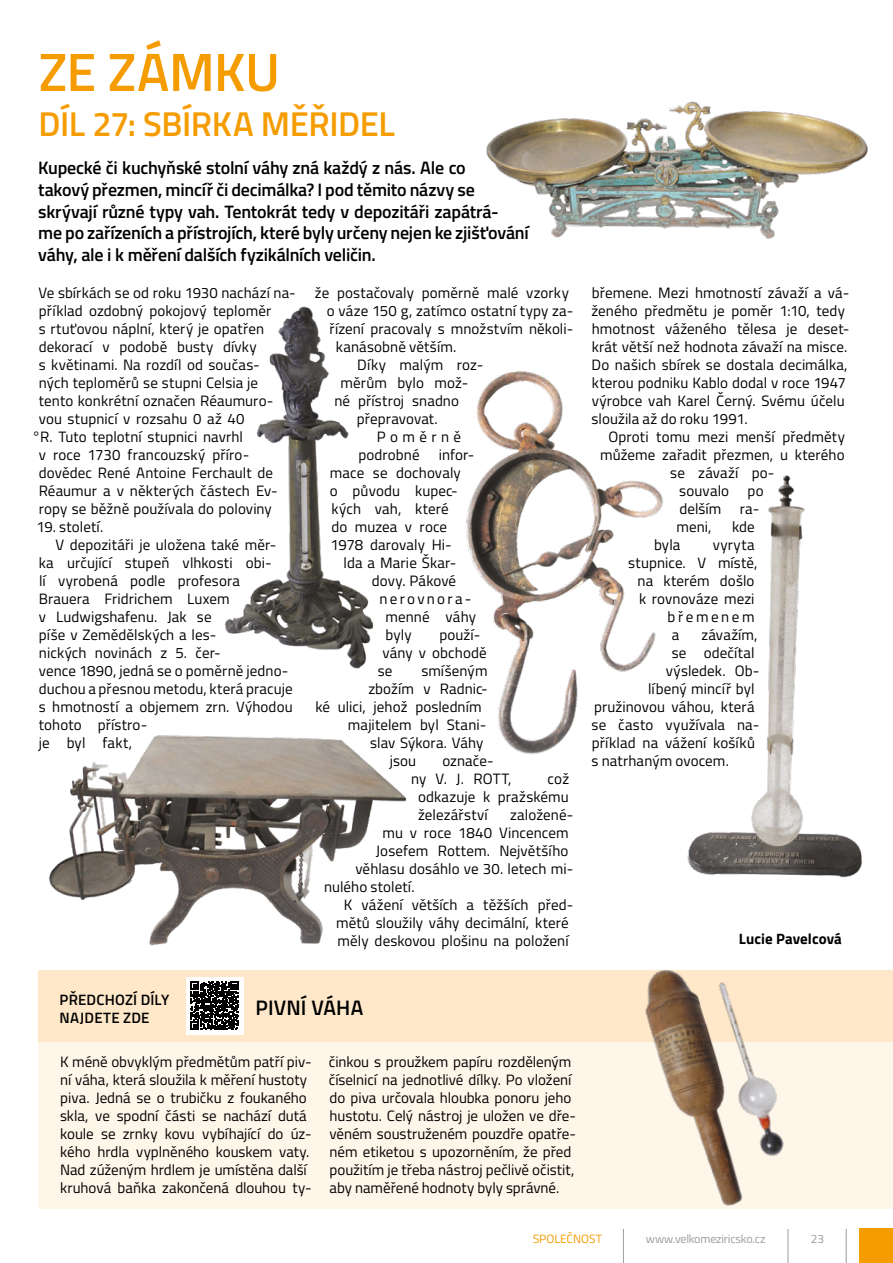
<style>
.page{position:relative;width:893px;height:1263px;background:#fff}
.page>*{position:absolute;margin:0;border:0;box-sizing:border-box;transform-origin:0 0}
.t1{font:600 54px "Titillium Web";letter-spacing:-.005em;color:#f59c00}
.t2{font:600 34.5px "Titillium Web";letter-spacing:-.015em;color:#f59c00}
.t3{font:600 21px "Titillium Web";letter-spacing:.01em;color:#000}
.t4{font:600 18px/21.6px "Titillium Web";letter-spacing:-.01em;color:#000}
.t5{font:15px/18px "Titillium Web";letter-spacing:.005em;color:#000}
.t6{font:600 15px/18px "Titillium Web";letter-spacing:.01em;color:#000}
.t7{font:700 15px "Titillium Web";letter-spacing:.005em;color:#000}
.t8{font:15px "Titillium Web";letter-spacing:.15em;color:#000}
.t9{font:15px "Titillium Web";letter-spacing:.17em;color:#000}
.t10{font:15px "Titillium Web";letter-spacing:.295em;color:#000}
.t11{font:12px "Titillium Web";letter-spacing:-.015em;color:#9d9d9c}
.t12{font:12px "Titillium Web";letter-spacing:-.005em;color:#f59c00}
</style>
<div class="page">
<div style="left:859px;top:1229px;width:34px;height:34px;background:#f59c00"></div>
<hr style="left:846px;top:1229px;width:1px;height:34px;background:#9d9d9c">
<hr style="left:788px;top:1229px;width:1px;height:34px;background:#9d9d9c">
<hr style="left:623px;top:1229px;width:1px;height:34px;background:#9d9d9c">
<div style="left:38px;top:998px;width:855px;height:211px;background:#fff6ea"></div>
<div style="left:38px;top:971px;width:855px;height:71px;background:#fee8c9"></div>
<svg style="left:186px;top:977px;width:57px;height:57px"></svg>
<svg style="left:191px;top:982px;width:47px;height:47px;background:#323232"></svg>
<img style="left:572px;top:970px;width:275px;height:236px">
<img style="left:224px;top:306px;width:150px;height:363px">
<img style="left:49px;top:735px;width:358px;height:211px">
<img style="left:687px;top:475px;width:175px;height:403px">
<img style="left:486px;top:101px;width:382px;height:138px">
<img style="left:385px;top:371px;width:363px;height:401px">
<h1 class="t1" style="left:39px;top:31px;width:243px">ZE ZÁMKU</h1>
<h2 class="t2" style="left:38px;top:98px;width:358px">DÍL 27: SBÍRKA MĚŘIDEL</h2>
<p class="t4" style="left:38px;top:156px;width:492px">Kupecké či kuchyňské stolní váhy zná každý z nás. Ale co<br>takový přezmen, mincíř či decimálka? I pod těmito názvy se skrývají různé typy vah. Tentokrát tedy v depozitáři zapátrá-<br>me po zařízeních a přístrojích, které byly určeny nejen ke zjišťování váhy, ale i k měření dalších fyzikálních veličin.</p>
<p class="t5" style="left:38px;top:283px;width:259px">Ve sbírkách se od roku 1930 nachází na-</p>
<p class="t5" style="left:39px;top:301px;width:234px">příklad ozdobný pokojový teploměr</p>
<p class="t5" style="left:39px;top:319px;width:227px">s rtuťovou náplní, který je opatřen</p>
<p class="t5" style="left:39px;top:337px;width:219px">dekorací v podobě busty dívky</p>
<p class="t5" style="left:39px;top:355px;width:223px">s květinami. Na rozdíl od součas-</p>
<p class="t5" style="left:39px;top:373px;width:221px">ných teploměrů se stupni Celsia je</p>
<p class="t5" style="left:39px;top:391px;width:236px">tento konkrétní označen Réaumuro-</p>
<p class="t5" style="left:39px;top:409px;width:207px">vou stupnicí v rozsahu 0 až 40</p>
<p class="t5" style="left:32px;top:427px;width:212px">°R. Tuto teplotní stupnici navrhl</p>
<p class="t5" style="left:39px;top:445px;width:212px">v roce 1730 francouzský příro-</p>
<p class="t5" style="left:39px;top:463px;width:236px">dovědec René Antoine Ferchault de</p>
<p class="t5" style="left:39px;top:481px;width:241px">Réaumur a v některých částech Ev-</p>
<p class="t5" style="left:39px;top:499px;width:234px">ropy se běžně používala do poloviny</p>
<p class="t5" style="left:36px;top:517px;width:68px">19. století.</p>
<p class="t5" style="left:55px;top:535px;width:222px">V depozitáři je uložena také měr-</p>
<p class="t5" style="left:39px;top:553px;width:234px">ka určující stupeň vlhkosti obi-</p>
<p class="t5" style="left:39px;top:571px;width:202px">lí vyrobená podle profesora</p>
<p class="t5" style="left:39px;top:589px;width:192px">Brauera Fridrichem Luxem</p>
<p class="t5" style="left:39px;top:607px;width:174px">v Ludwigshafenu. Jak se</p>
<p class="t5" style="left:39px;top:625px;width:179px">píše v Zemědělských a les-</p>
<p class="t5" style="left:39px;top:643px;width:183px">nických novinách z 5. čer-</p>
<p class="t5" style="left:39px;top:661px;width:251px">vence 1890, jedná se o poměrně jedno-</p>
<p class="t5" style="left:39px;top:679px;width:255px">duchou a přesnou metodu, která pracuje</p>
<p class="t5" style="left:39px;top:697px;width:255px">s hmotností a objemem zrn. Výhodou</p>
<p class="t5" style="left:39px;top:715px;width:110px">tohoto přístro-</p>
<p class="t5" style="left:39px;top:733px;width:95px">je byl fakt,</p>
<p class="t5" style="left:315px;top:283px;width:255px">že postačovaly poměrně malé vzorky</p>
<p class="t5" style="left:327px;top:301px;width:248px">o váze 150 g, zatímco ostatní typy za-</p>
<p class="t5" style="left:330px;top:319px;width:245px">řízení pracovaly s množstvím několi-</p>
<p class="t5" style="left:336px;top:337px;width:122px">kanásobně větším.</p>
<p class="t5" style="left:357px;top:355px;width:128px">Díky malým roz-</p>
<p class="t5" style="left:340px;top:373px;width:129px">měrům bylo mož-</p>
<p class="t5" style="left:334px;top:391px;width:126px">né přístroj snadno</p>
<p class="t5" style="left:357px;top:409px;width:82px">přepravovat.</p>
<p class="t10" style="left:377px;top:426px;width:86px">Poměrně</p>
<p class="t5" style="left:358px;top:445px;width:63px">podrobné</p>
<p class="t5" style="left:330px;top:445px;width:146px;text-indent:109px">infor&shy;mace se dochovaly<br>o původu kupec&shy;kých vah, které<br>do muzea v roce<br>1978 darovaly Hi-</p>
<p class="t5" style="left:344px;top:553px;width:114px">lda a Marie Škar-</p>
<p class="t5" style="left:372px;top:571px;width:86px">dovy. Pákové</p>
<p class="t8" style="left:379px;top:588px;width:93px">nerovnora-</p>
<p class="t5" style="left:385px;top:607px;width:92px">menné váhy</p>
<p class="t5" style="left:385px;top:625px;width:28px">byly</p>
<p class="t5" style="left:439px;top:625px;width:42px">použí-</p>
<p class="t5" style="left:382px;top:643px;width:106px">vány v obchodě</p>
<p class="t5" style="left:378px;top:661px;width:16px">se</p>
<p class="t5" style="left:421px;top:661px;width:68px">smíšeným</p>
<p class="t5" style="left:368px;top:679px;width:121px">zbožím v Radnic-</p>
<p class="t5" style="left:315px;top:697px;width:168px">ké ulici, jehož posledním</p>
<p class="t5" style="left:348px;top:715px;width:140px">majitelem byl Stani-</p>
<p class="t5" style="left:370px;top:733px;width:115px">slav Sýkora. Váhy</p>
<p class="t5" style="left:390px;top:751px;width:28px">jsou</p>
<p class="t5" style="left:411px;top:751px;width:102px;text-indent:31px">označe&shy;ny V. J. ROTT,</p>
<p class="t5" style="left:418px;top:769px;width:153px;text-align:justify;text-indent:129px">což odkazuje k pražskému železářství</p>
<p class="t5" style="left:510px;top:805px;width:65px">založené-</p>
<p class="t5" style="left:382px;top:823px;width:188px">mu v roce 1840 Vincencem</p>
<p class="t5" style="left:376px;top:841px;width:194px">Josefem Rottem. Největšího</p>
<p class="t5" style="left:355px;top:859px;width:219px">věhlasu dosáhlo ve 30. letech mi-</p>
<p class="t5" style="left:324px;top:877px;width:92px">nulého století.</p>
<p class="t5" style="left:344px;top:895px;width:231px">K vážení větších a těžších před-</p>
<p class="t5" style="left:336px;top:913px;width:234px">mětů sloužily váhy decimální, které</p>
<p class="t5" style="left:337px;top:931px;width:233px">měly deskovou plošinu na položení</p>
<p class="t6" style="left:60px;top:990px;width:111px">PŘEDCHOZÍ DÍLY<br>NAJDETE ZDE</p>
<h3 class="t3" style="left:255px;top:992px;width:109px">PIVNÍ VÁHA</h3>
<p class="t5" style="left:60px;top:1052px;width:253px">K méně obvyklým předmětům patří piv&shy;ní váha, která sloužila k měření hustoty piva. Jedná se o trubičku z foukaného skla, ve spodní části se nachází dutá koule se zrnky kovu vybíhající do úz&shy;kého hrdla vyplněného kouskem vaty.<br>Nad zúženým hrdlem je umístěna další kruhová baňka zakončená dlouhou ty-</p>
<p class="t5" style="left:329px;top:1052px;width:249px">činkou s proužkem papíru rozděleným číselnicí na jednotlivé dílky. Po vložení do piva určovala hloubka ponoru jeho hustotu. Celý nástroj je uložen ve dře&shy;věném soustruženém pouzdře opatře&shy;ném etiketou s upozorněním, že před použitím je třeba nástroj pečlivě očistit, aby naměřené hodnoty byly správné.</p>
<p class="t5" style="left:591px;top:283px;width:259px">břemene. Mezi hmotností závaží a vá&shy;ženého předmětu je poměr 1:10, tedy hmotnost váženého tělesa je deset&shy;krát větší než hodnota závaží na misce.<br>Do našich sbírek se dostala decimálka, kterou podniku Kablo dodal v roce 1947 výrobce vah Karel Černý. Svému účelu sloužila až do roku 1991.</p>
<p class="t5" style="left:608px;top:427px;width:238px">Oproti tomu mezi menší předměty</p>
<p class="t5" style="left:600px;top:445px;width:246px">můžeme zařadit přezmen, u kterého</p>
<p class="t5" style="left:670px;top:463px;width:106px">se závaží po-</p>
<p class="t5" style="left:679px;top:481px;width:86px">souvalo po</p>
<p class="t5" style="left:679px;top:499px;width:81px">delším ra-</p>
<p class="t5" style="left:676px;top:517px;width:37px">meni,</p>
<p class="t5" style="left:732px;top:517px;width:24px">kde</p>
<p class="t5" style="left:654px;top:535px;width:28px">byla</p>
<p class="t5" style="left:713px;top:535px;width:43px">vyryta</p>
<p class="t5" style="left:628px;top:553px;width:131px">stupnice. V místě,</p>
<p class="t5" style="left:637px;top:571px;width:119px">na kterém došlo</p>
<p class="t5" style="left:639px;top:589px;width:117px">k rovnováze mezi</p>
<p class="t9" style="left:667px;top:606px;width:89px">břemenem</p>
<p class="t5" style="left:672px;top:625px;width:9px">a</p>
<p class="t5" style="left:701px;top:625px;width:58px">závažím,</p>
<p class="t5" style="left:672px;top:643px;width:84px">se odečítal</p>
<p class="t5" style="left:666px;top:661px;width:95px">výsledek. Ob-</p>
<p class="t5" style="left:648px;top:679px;width:108px">líbený mincíř byl</p>
<p class="t5" style="left:594px;top:697px;width:162px">pružinovou váhou, která</p>
<p class="t5" style="left:592px;top:715px;width:169px">se často využívala na-</p>
<p class="t5" style="left:592px;top:733px;width:165px">příklad na vážení košíků</p>
<p class="t5" style="left:592px;top:751px;width:139px">s natrhaným ovocem.</p>
<p class="t7" style="left:739px;top:927px;width:105px">Lucie Pavelcová</p>
<p class="t12" style="left:533px;top:1229px;width:71px">SPOLEČNOST</p>
<p class="t11" style="left:646px;top:1229px;width:121px">www.velkomeziricsko.cz</p>
<p class="t11" style="left:811px;top:1229px;width:15px">23</p>
</div>
